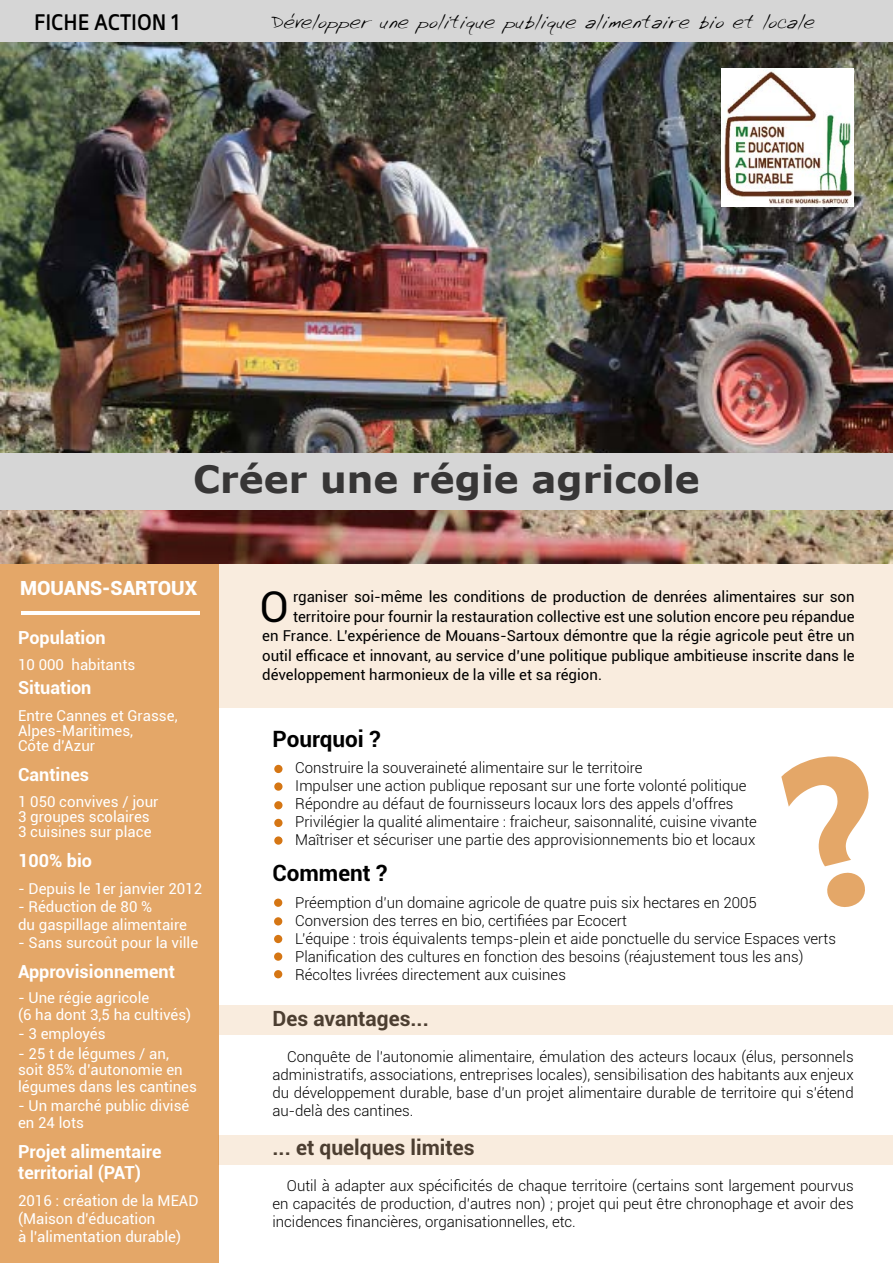
<style>
.page{position:relative;width:893px;height:1263px;background:#fff}
.page>*{position:absolute;margin:0;border:0;box-sizing:border-box;transform-origin:0 0}
.t1{font:42.45px "Roboto";color:#000}
.t2{font:700 37.5px "Verdana";color:#373636}
.t3{font:700 22.5px "Roboto";color:#000}
.t4{font:600 22.5px "Mentone";color:#000;scale:.88 1}
.t5{font:700 21px "Roboto";color:#373636}
.t6{font:19.5px "Abigails Hand";color:#000}
.t7{font:900 19.5px "Roboto";color:#fff}
.t8{font:700 18px/21.6px "Roboto";color:#fff}
.t9{font:300 15px/18px "Roboto";color:#000}
.t10{font:15px/15px "Roboto";color:#fff}
.t11{font:15px "Roboto";color:#000}
</style>
<div class="page">
<div style="left:0;top:0;width:893px;height:51px;background:#d6d6d6"></div>
<div style="left:219px;top:562px;width:674px;height:146px;background:#f9ecde"></div>
<div style="left:219px;top:1005px;width:674px;height:30px;background:#f9ecde"></div>
<div style="left:218px;top:1135px;width:675px;height:29px;background:#f9ecde"></div>
<div style="left:0;top:562px;width:218px;height:701px;background:#e4a768"></div>
<img style="left:0;top:43px;width:893px;height:521px">
<hr style="left:21px;top:611px;width:178px;height:4px;background:#fff">
<div style="left:0;top:454px;width:893px;height:56px;background:#d6d6d6"></div>
<div style="left:274px;top:765px;width:9px;height:8px;background:#d57614;border-radius:50%"></div>
<div style="left:274px;top:782px;width:9px;height:9px;background:#d57614;border-radius:50%"></div>
<div style="left:274px;top:801px;width:9px;height:8px;background:#d57614;border-radius:50%"></div>
<div style="left:274px;top:819px;width:9px;height:8px;background:#d57614;border-radius:50%"></div>
<div style="left:274px;top:836px;width:9px;height:9px;background:#d57614;border-radius:50%"></div>
<div style="left:274px;top:898px;width:8px;height:9px;background:#d57614;border-radius:50%"></div>
<div style="left:274px;top:917px;width:8px;height:8px;background:#d57614;border-radius:50%"></div>
<div style="left:274px;top:935px;width:8px;height:8px;background:#d57614;border-radius:50%"></div>
<div style="left:274px;top:952px;width:8px;height:9px;background:#d57614;border-radius:50%"></div>
<div style="left:274px;top:970px;width:8px;height:8px;background:#d57614;border-radius:50%"></div>
<img style="left:721px;top:68px;width:133px;height:138px">
<h3 class="t4" style="left:34px;top:8px;width:167px">FICHE ACTION 1</h3>
<h3 class="t6" style="left:270px;top:8px;width:546px">Développer une politique publique alimentaire bio et locale</h3>
<h2 class="t2" style="left:193px;top:452px;width:508px">Créer une régie agricole</h2>
<h3 class="t7" style="left:20px;top:574px;width:179px">MOUANS-SARTOUX</h3>
<p class="t8" style="left:18px;top:626px;width:89px">Population</p>
<p class="t10" style="left:18px;top:657px;width:119px">10 000 habitants</p>
<p class="t8" style="left:18px;top:676px;width:75px">Situation</p>
<p class="t10" style="left:18px;top:707px;width:161px">Entre Cannes et Grasse,<br>Alpes-Maritimes,<br>Côte d’Azur</p>
<p class="t8" style="left:18px;top:763px;width:73px">Cantines</p>
<p class="t10" style="left:18px;top:794px;width:142px">1 050 convives / jour<br>3 groupes scolaires<br>3 cuisines sur place</p>
<p class="t8" style="left:18px;top:849px;width:75px">100% bio</p>
<p class="t10" style="left:18px;top:880px;width:186px">- Depuis le 1er janvier 2012</p>
<p class="t10" style="left:18px;top:897px;width:170px;line-height:18px">- Réduction de 80 %<br>du gaspillage alimentaire</p>
<p class="t10" style="left:18px;top:934px;width:182px">- Sans surcoût pour la ville</p>
<p class="t8" style="left:18px;top:960px;width:158px">Approvisionnement</p>
<p class="t10" style="left:18px;top:989px;width:175px;line-height:16.5px">- Une régie agricole<br>(6 ha dont 3,5 ha cultivés)</p>
<p class="t10" style="left:18px;top:1026px;width:89px">- 3 employés</p>
<p class="t10" style="left:18px;top:1044px;width:180px;line-height:16.5px">- 25 t de légumes / an, soit 85% d’autonomie en légumes dans les cantines</p>
<p class="t10" style="left:18px;top:1097px;width:173px;line-height:16.5px">- Un marché public divisé en 24 lots</p>
<p class="t8" style="left:18px;top:1140px;width:145px">Projet alimentaire territorial (PAT)</p>
<p class="t10" style="left:18px;top:1191px;width:182px;line-height:18px">2016 : création de la MEAD (Maison d’éducation<br>à l’alimentation durable)</p>
<h1 class="t1" style="left:260px;top:577px;width:30px">O</h1>
<p class="t11" style="left:293px;top:586px;width:563px">rganiser soi-même les conditions de production de denrées alimentaires sur son</p>
<p class="t11" style="left:293px;top:606px;width:563px">territoire pour fournir la restauration collective est une solution encore peu répandue</p>
<p class="t11" style="left:262px;top:625px;width:594px">en France. L’expérience de Mouans-Sartoux démontre que la régie agricole peut être un</p>
<p class="t11" style="left:262px;top:645px;width:594px">outil efficace et innovant, au service d’une politique publique ambitieuse inscrite dans le</p>
<p class="t11" style="left:262px;top:664px;width:341px">développement harmonieux de la ville et sa région.</p>
<h3 class="t3" style="left:272px;top:723px;width:110px">Pourquoi ?</h3>
<p class="t9" style="left:295px;top:758px;width:463px">Construire la souveraineté alimentaire sur le territoire<br>Impulser une action publique reposant sur une forte volonté politique Répondre au défaut de fournisseurs locaux lors des appels d’offres Privilégier la qualité alimentaire : fraicheur, saisonnalité, cuisine vivante Maîtriser et sécuriser une partie des approvisionnements bio et locaux</p>
<h3 class="t3" style="left:272px;top:857px;width:117px">Comment ?</h3>
<p class="t9" style="left:295px;top:893px;width:542px">Préemption d’un domaine agricole de quatre puis six hectares en 2005<br>Conversion des terres en bio, certifiées par Ecocert<br>L’équipe : trois équivalents temps-plein et aide ponctuelle du service Espaces verts Planification des cultures en fonction des besoins (réajustement tous les ans)<br>Récoltes livrées directement aux cuisines</p>
<h3 class="t5" style="left:272px;top:1004px;width:158px">Des avantages...</h3>
<p class="t9" style="left:272px;top:1047px;width:583px;text-align:justify;text-indent:15px">Conquête de l’autonomie alimentaire, émulation des acteurs locaux (élus, personnels administratifs, associations, entreprises locales), sensibilisation des habitants aux enjeux du développement durable, base d’un projet alimentaire durable de territoire qui s’étend au-delà des cantines.</p>
<h3 class="t5" style="left:272px;top:1133px;width:204px">... et quelques limites</h3>
<p class="t9" style="left:272px;top:1176px;width:583px;text-align:justify;text-indent:14px">Outil à adapter aux spécificités de chaque territoire (certains sont largement pourvus en capacités de production, d’autres non) ; projet qui peut être chronophage et avoir des incidences financières, organisationnelles, etc.</p>
</div>
